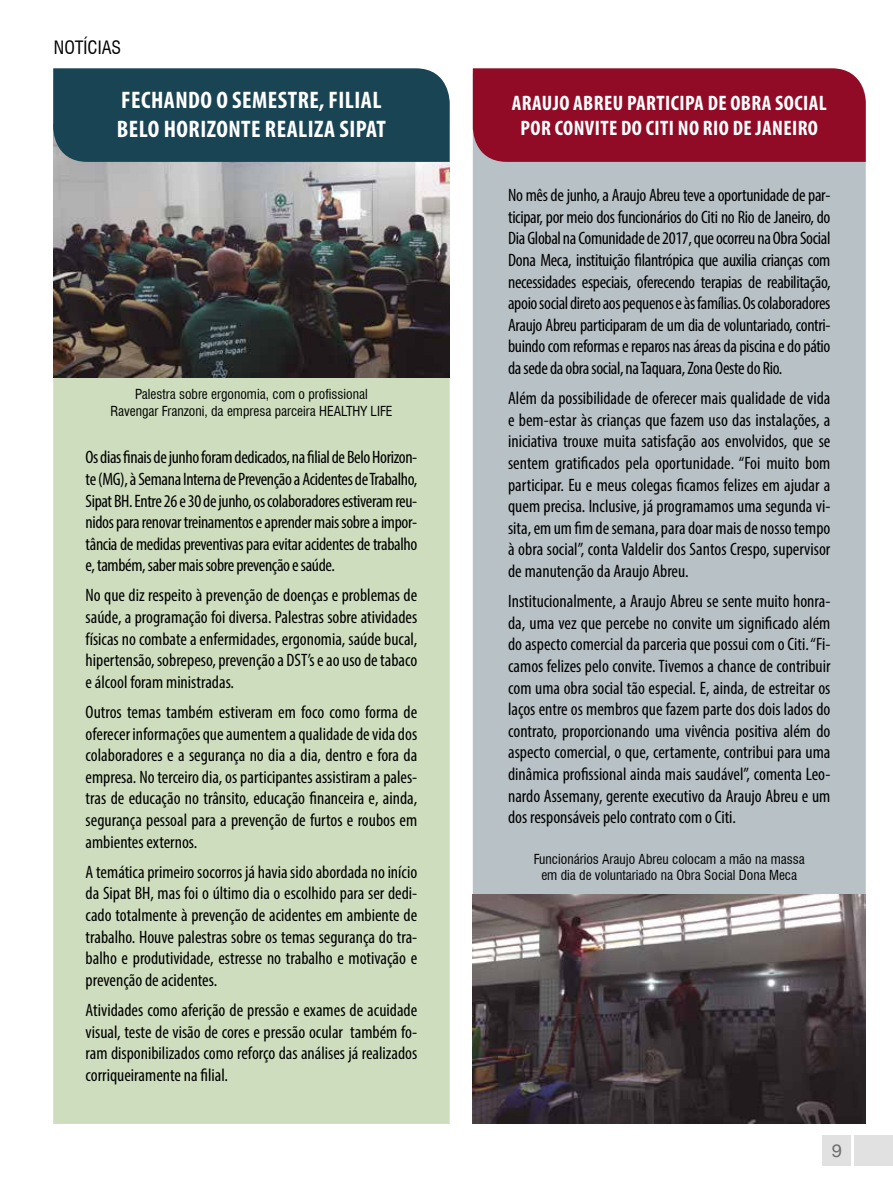
<style>
.page{position:relative;width:893px;height:1191px;background:#fff}
.page>*{position:absolute;margin:0;border:0;box-sizing:border-box;transform-origin:0 0}
.t1{font:700 condensed 24px/28.8px "Myriad Pro";letter-spacing:.02em;color:#fff}
.t2{font:700 condensed 21px/25.2px "Myriad Pro";letter-spacing:.02em;color:#fff;text-align:center}
.t3{font:condensed 18px/21.6px "Myriad Pro";color:#000;text-align:justify}
.t4{font:condensed 18px "Swiss 721 BT";color:#000}
.t5{font:18px "Univers ATT";color:#706f6f}
.t6{font:condensed 13.5px/16.2px "Swiss 721 BT";color:#000;text-align:center}
</style>
<div class="page">
<div style="left:854px;top:1135px;width:39px;height:31px;background:#e1e1e1"></div>
<div style="left:822px;top:1135px;width:29px;height:31px;background:#e1e1e1"></div>
<div style="left:473px;top:162px;width:393px;height:732px;background:#b8c1c6"></div>
<img style="left:473px;top:894px;width:393px;height:230px">
<div style="left:53px;top:162px;width:397px;height:962px;background:#cdddbd"></div>
<img style="left:54px;top:162px;width:396px;height:216px">
<div style="left:53px;top:68px;width:397px;height:94px;background:#194453"></div>
<div style="left:473px;top:68px;width:393px;height:94px;background:#910b26"></div>
<p class="t4" style="left:54px;top:37px;width:69px">NOTÍCIAS</p>
<h1 class="t1" style="left:117px;top:85px;width:271px">FECHANDO O SEMESTRE, FILIAL<br>BELO HORIZONTE REALIZA SIPAT</h1>
<p class="t6" style="left:110px;top:386px;width:284px">Palestra sobre ergonomia, com o profissional<br>Ravengar Franzoni, da empresa parceira HEALTHY LIFE</p>
<p class="t3" style="left:86px;top:446px;width:333px">Os dias finais de junho foram dedicados, na filial de Belo Horizon&shy;te (MG), à Semana Interna de Prevenção a Acidentes de Trabalho, Sipat BH. Entre 26 e 30 de junho, os colaboradores estiveram reu&shy;nidos para renovar treinamentos e aprender mais sobre a impor&shy;tância de medidas preventivas para evitar acidentes de trabalho e, também, saber mais sobre prevenção e saúde.</p>
<p class="t3" style="left:86px;top:584px;width:333px">No que diz respeito à prevenção de doenças e problemas de saúde, a programação foi diversa. Palestras sobre atividades físicas no combate a enfermidades, ergonomia, saúde bucal, hipertensão, sobrepeso, prevenção a DST’s e ao uso de tabaco e álcool foram ministradas.</p>
<p class="t3" style="left:86px;top:701px;width:333px">Outros temas também estiveram em foco como forma de oferecer informações que aumentem a qualidade de vida dos colaboradores e a segurança no dia a dia, dentro e fora da empresa. No terceiro dia, os participantes assistiram a pales&shy;tras de educação no trânsito, educação financeira e, ainda, segurança pessoal para a prevenção de furtos e roubos em ambientes externos.</p>
<p class="t3" style="left:86px;top:860px;width:333px">A temática primeiro socorros já havia sido abordada no início da Sipat BH, mas foi o último dia o escolhido para ser dedi&shy;cado totalmente à prevenção de acidentes em ambiente de trabalho. Houve palestras sobre os temas segurança do tra&shy;balho e produtividade, estresse no trabalho e motivação e prevenção de acidentes.</p>
<p class="t3" style="left:86px;top:999px;width:333px">Atividades como aferição de pressão e exames de acuidade visual, teste de visão de cores e pressão ocular também fo&shy;ram disponibilizados como reforço das análises já realizados corriqueiramente na filial.</p>
<p class="t2" style="left:512px;top:90px;width:316px">ARAUJO ABREU PARTICIPA DE OBRA SOCIAL<br>POR CONVITE DO CITI NO RIO DE JANEIRO</p>
<p class="t3" style="left:508px;top:184px;width:324px">No mês de junho, a Araujo Abreu teve a oportunidade de par&shy;ticipar, por meio dos funcionários do Citi no Rio de Janeiro, do Dia Global na Comunidade de 2017, que ocorreu na Obra Social Dona Meca, instituição filantrópica que auxilia crianças com necessidades especiais, oferecendo terapias de reabilitação, apoio social direto aos pequenos e às famílias. Os colaboradores Araujo Abreu participaram de um dia de voluntariado, contri&shy;buindo com reformas e reparos nas áreas da piscina e do pátio da sede da obra social, na Taquara, Zona Oeste do Rio.</p>
<p class="t3" style="left:508px;top:387px;width:324px">Além da possibilidade de oferecer mais qualidade de vida e bem-estar às crianças que fazem uso das instalações, a iniciativa trouxe muita satisfação aos envolvidos, que se sentem gratificados pela oportunidade. “Foi muito bom participar. Eu e meus colegas ficamos felizes em ajudar a quem precisa. Inclusive, já programamos uma segunda vi&shy;sita, em um fim de semana, para doar mais de nosso tempo à obra social”, conta Valdelir dos Santos Crespo, supervisor de manutenção da Araujo Abreu.</p>
<p class="t3" style="left:508px;top:590px;width:324px">Institucionalmente, a Araujo Abreu se sente muito honra&shy;da, uma vez que percebe no convite um significado além do aspecto comercial da parceria que possui com o Citi. “Fi&shy;camos felizes pelo convite. Tivemos a chance de contribuir com uma obra social tão especial. E, ainda, de estreitar os laços entre os membros que fazem parte dos dois lados do contrato, proporcionando uma vivência positiva além do aspecto comercial, o que, certamente, contribui para uma dinâmica profissional ainda mais saudável”, comenta Leo&shy;nardo Assemany, gerente executivo da Araujo Abreu e um dos responsáveis pelo contrato com o Citi.</p>
<p class="t6" style="left:534px;top:850px;width:273px">Funcionários Araujo Abreu colocam a mão na massa em dia de voluntariado na Obra Social Dona Meca</p>
<p class="t5" style="left:831px;top:1140px;width:13px">9</p>
</div>
